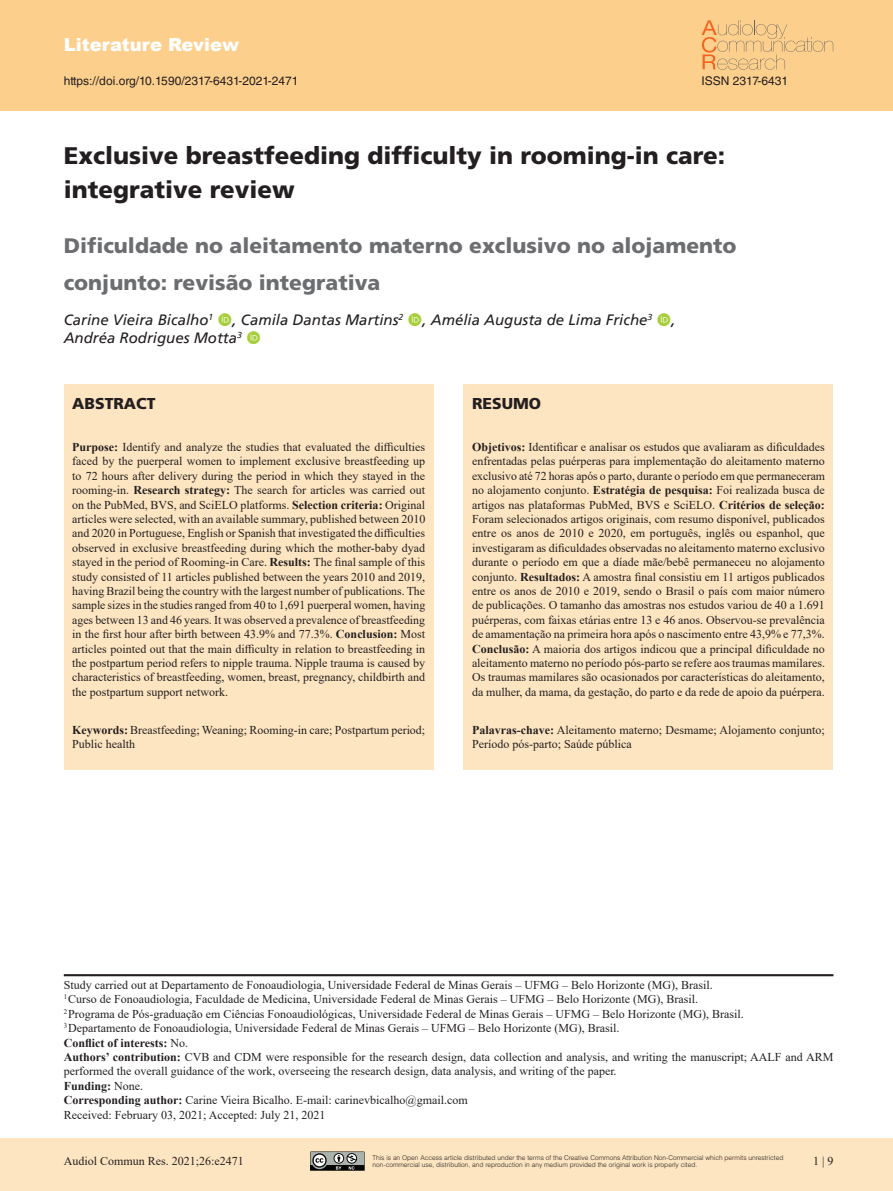
<style>
.page{position:relative;width:893px;height:1191px;background:#fff}
.page>*{position:absolute;margin:0;border:0;box-sizing:border-box;transform-origin:0 0}
.ArticleTitle{font:900 24px/34.5px "Frutiger LT Std";color:#231f20}
.ArticleTitle-Trans1{font:900 21px/37.5px "Frutiger LT Std";color:#6c6d70}
.t1{font:900 18px "Arial";color:#fff}
.AbstractTitle{font:900 15.75px "Frutiger LT Std";color:#231f20}
.AbstractTitle-Trans1{font:900 15.75px "Frutiger LT Std";color:#231f20}
.Authors{font:italic 15px "Frutiger LT";color:#231f20}
.Abstract-Trans1{font:12px/14.4px "Times New Roman";color:#231f20;text-align:justify}
.Abstract{font:12px/14.4px "Times New Roman";color:#231f20;text-align:justify}
.Affiliations{font:12px "Times New Roman";color:#231f20}
.fnAuthor-notesContri{font:12px/14.4px "Times New Roman";color:#231f20}
.fnArticleOther{font:12px "Times New Roman";color:#231f20}
.Keywords-Trans1{font:12px/14.4px "Times New Roman";color:#231f20}
.Keywords{font:12px/14.4px "Times New Roman";color:#231f20}
.Correspondence{font:12px "Times New Roman";color:#231f20}
.t2{font:12px "Helvetica LT Std";color:#231f20}
.History{font:12px "Times New Roman";color:#231f20}
.fnConflict{font:700 12px "Times New Roman";color:#231f20}
.fnSupported-by{font:700 12px "Times New Roman";color:#231f20}
.t3{font:300 6.6px/7.9px "Helvetica LT Std";color:#231f20}
.s1{font-weight:700}
.s2{font-weight:400}
</style>
<div class="page">
<div style="left:0;top:0;width:893px;height:111px;background:#fdcf8c"></div>
<svg style="left:702px;top:20px;width:131px;height:50px"></svg>
<div style="left:0;top:1138px;width:893px;height:53px;background:#fee5c1"></div>
<svg style="left:310px;top:1151px;width:55px;height:20px"></svg>
<div style="left:64px;top:384px;width:370px;height:386px;background:#fee5c1"></div>
<div style="left:463px;top:384px;width:370px;height:386px;background:#fee5c1"></div>
<hr style="left:64px;top:974px;width:769px;height:2px;background:#231f20">
<h3 class="t1" style="left:64px;top:32px;width:177px">Literature Review</h3>
<p class="t2" style="left:64px;top:74px;width:236px">https://doi.org/10.1590/2317-6431-2021-2471</p>
<p class="t2" style="left:701px;top:74px;width:88px">ISSN 2317-6431</p>
<p class="ArticleTitle" style="left:64px;top:138px;width:663px">Exclusive breastfeeding difficulty in rooming-in care: integrative review</p>
<p class="ArticleTitle-Trans1" style="left:64px;top:226px;width:674px">Dificuldade no aleitamento materno exclusivo no alojamento conjunto: revisão integrativa</p>
<p class="Authors" style="left:64px;top:311px;width:151px">Carine Vieira Bicalho<sup>1</sup></p>
<p class="Authors" style="left:233px;top:311px;width:172px">, Camila Dantas Martins<sup>2</sup></p>
<p class="Authors" style="left:423px;top:311px;width:231px">, Amélia Augusta de Lima Friche<sup>3</sup></p>
<p class="Authors" style="left:672px;top:311px;width:6px">,</p>
<p class="Authors" style="left:64px;top:329px;width:180px">Andréa Rodrigues Motta<sup>3</sup></p>
<p class="AbstractTitle" style="left:72px;top:394px;width:85px">ABSTRACT</p>
<p class="Abstract" style="left:72px;top:439px;width:355px"><span class="s1">Purpose:</span> Identify and analyze the studies that evaluated the difficulties faced by the puerperal women to implement exclusive breastfeeding up to 72 hours after delivery during the period in which they stayed in the rooming-in. <span class="s1">Research strategy:</span> The search for articles was carried out on the PubMed, BVS, and SciELO platforms. <span class="s1">Selection criteria:</span> Original articles were selected, with an available summary, published between 2010 and 2020 in Portuguese, English or Spanish that investigated the difficulties observed in exclusive breastfeeding during which the mother-baby dyad stayed in the period of Rooming-in Care. <span class="s1">Results:</span> The final sample of this study consisted of 11 articles published between the years 2010 and 2019, having Brazil being the country with the largest number of publications. The sample sizes in the studies ranged from 40 to 1,691 puerperal women, having ages between 13 and 46 years. It was observed a prevalence of breastfeeding in the first hour after birth between 43.9% and 77.3%. <span class="s1">Conclusion:</span> Most articles pointed out that the main difficulty in relation to breastfeeding in the postpartum period refers to nipple trauma. Nipple trauma is caused by characteristics of breastfeeding, women, breast, pregnancy, childbirth and the postpartum support network.</p>
<p class="Keywords" style="left:72px;top:722px;width:354px"><span class="s1">Keywords:</span> Breastfeeding; Weaning; Rooming-in care; Postpartum period;<br>Public health</p>
<p class="AbstractTitle-Trans1" style="left:472px;top:394px;width:71px">RESUMO</p>
<p class="Abstract-Trans1" style="left:472px;top:439px;width:355px"><span class="s1">Objetivos:</span> Identificar e analisar os estudos que avaliaram as dificuldades enfrentadas pelas puérperas para implementação do aleitamento materno exclusivo até 72 horas após o parto, durante o período em que permaneceram no alojamento conjunto. <span class="s1">Estratégia de pesquisa:</span> Foi realizada busca de artigos nas plataformas PubMed, BVS e SciELO. <span class="s1">Critérios de seleção:<br></span>Foram selecionados artigos originais, com resumo disponível, publicados entre os anos de 2010 e 2020, em português, inglês ou espanhol, que investigaram as dificuldades observadas no aleitamento materno exclusivo durante o período em que a díade mãe/bebê permaneceu no alojamento conjunto. <span class="s1">Resultados:</span> A amostra final consistiu em 11 artigos publicados entre os anos de 2010 e 2019, sendo o Brasil o país com maior número de publicações. O tamanho das amostras nos estudos variou de 40 a 1.691 puérperas, com faixas etárias entre 13 e 46 anos. Observou-se prevalência de amamentação na primeira hora após o nascimento entre 43,9% e 77,3%.<br><span class="s1">Conclusão:</span> A maioria dos artigos indicou que a principal dificuldade no aleitamento materno no período pós-parto se refere aos traumas mamilares.<br>Os traumas mamilares são ocasionados por características do aleitamento, da mulher, da mama, da gestação, do parto e da rede de apoio da puérpera.</p>
<p class="Keywords-Trans1" style="left:472px;top:722px;width:354px"><span class="s1">Palavras-chave:</span> Aleitamento materno; Desmame; Alojamento conjunto;<br>Período pós-parto; Saúde pública</p>
<p class="fnArticleOther" style="left:64px;top:976px;width:650px">Study carried out at Departamento de Fonoaudiologia, Universidade Federal de Minas Gerais – UFMG – Belo Horizonte (MG), Brasil.</p>
<p class="Affiliations" style="left:64px;top:991px;width:636px"><sup>1</sup>Curso de Fonoaudiologia, Faculdade de Medicina, Universidade Federal de Minas Gerais – UFMG – Belo Horizonte (MG), Brasil.</p>
<p class="Affiliations" style="left:64px;top:1005px;width:682px"><sup>2</sup>Programa de Pós-graduação em Ciências Fonoaudiológicas, Universidade Federal de Minas Gerais – UFMG – Belo Horizonte (MG), Brasil.</p>
<p class="Affiliations" style="left:64px;top:1019px;width:557px"><sup>3</sup>Departamento de Fonoaudiologia, Universidade Federal de Minas Gerais – UFMG – Belo Horizonte (MG), Brasil.</p>
<p class="fnConflict" style="left:64px;top:1034px;width:126px">Conflict of interests: <span class="s2">No.</span></p>
<p class="fnAuthor-notesContri" style="left:64px;top:1049px;width:771px"><span class="s1">Authors’ contribution:</span> CVB and CDM were responsible for the research design, data collection and analysis, and writing the manuscript; AALF and ARM performed the overall guidance of the work, overseeing the research design, data analysis, and writing of the paper.</p>
<p class="fnSupported-by" style="left:64px;top:1077px;width:81px">Funding: <span class="s2">None.</span></p>
<p class="Correspondence" style="left:64px;top:1091px;width:405px"><span class="s1">Corresponding author:</span> Carine Vieira Bicalho. E-mail: carinevbicalho@gmail.com</p>
<p class="History" style="left:64px;top:1106px;width:263px">Received: February 03, 2021; Accepted: July 21, 2021</p>
<p class="t3" style="left:372px;top:1153px;width:412px">This is an Open Access article distributed under the terms of the Creative Commons Attribution Non-Commercial which permits unrestricted non-commercial use, distribution, and reproduction in any medium provided the original work is properly cited.</p>
<p class="Abstract-Trans1" style="left:64px;top:1153px;width:182px">Audiol Commun Res. 2021;26:e2471</p>
<p class="Abstract-Trans1" style="left:813px;top:1153px;width:22px">1 | 9</p>
</div>
